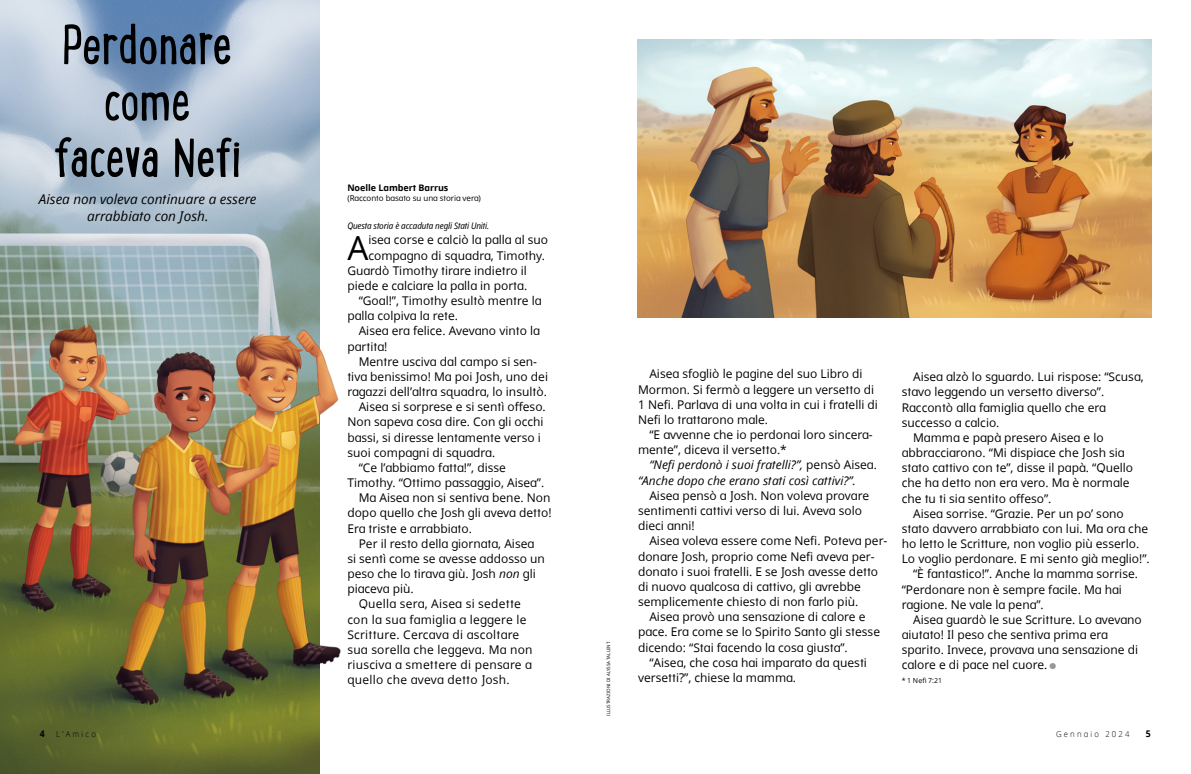
<style>
.page{position:relative;width:1191px;height:774px;background:#fff}
.page>*{position:absolute;margin:0;border:0;box-sizing:border-box;transform-origin:0 0}
.h1_lunchbox{font:60.4px/56.4px "Lunch Box";letter-spacing:-.03em;color:#000;text-align:center}
.p1_first{font:33.2px "Dots Solidlds Lat";color:#000}
.t1{font:italic 13.5px/17.3px "Dots Solidlds Lat";color:#000;text-align:center}
.p1{font:12px/15.2px "Dots Solidlds Lat";color:#000}
.p1-2{font:12px/15.2px "Dots Solidlds Lat";letter-spacing:.02em;color:#000}
.p1_first-2{font:12px "Dots Solidlds Lat";color:#000}
.p1-3{font:italic 12px/15.2px "Dots Solidlds Lat";color:#000}
.t2{font:700 9.2px "Dots Solidlds Lat";color:#000;scale:.95 1}
.p1_bio{font:italic 9px "Dots Solid Condlds Lat";letter-spacing:-.01em;color:#000}
.p1_author-name{font:700 9px "Dots Solidlds Lat";letter-spacing:-.005em;color:#000}
.t3{font:300 8.2px "Dots Solidlds Lat";letter-spacing:.28em;color:#000;scale:.95 1}
.p1_author-role{font:8px "Dots Solidlds Lat";letter-spacing:-.005em;color:#000}
.t4{font:7px "Dots Solidlds Lat";color:#000}
.t5{font:4.5px "Dots Solidlds Lat";color:#000}
.s1{font-style:italic}
.s2{font-style:normal}
.s3{font-family:"Ding P Ilds Dpi";font-size:8.5px;color:#969798}
</style>
<div class="page">
<img style="left:637px;top:40px;width:514px;height:277px">
<img style="left:0;top:0;width:320px;height:774px">
<img style="left:287px;top:305px;width:52px;height:128px">
<img style="left:283px;top:609px;width:37px;height:92px">
<img style="left:286px;top:622px;width:55px;height:55px">
<p class="h1_lunchbox" style="left:53px;top:14px;width:191px">Perdonare come faceva Nefi</p>
<p class="t1" style="left:39px;top:190px;width:219px">Aisea non voleva continuare a essere arrabbiato con Josh.</p>
<p class="p1_author-name" style="left:347px;top:181px;width:103px">Noelle Lambert Barrus</p>
<p class="p1_author-role" style="left:347px;top:192px;width:135px">(Racconto basato su una storia vera)</p>
<p class="p1_bio" style="left:347px;top:219px;width:143px">Questa storia è accaduta negli Stati Uniti.</p>
<p class="p1_first" style="left:347px;top:223px;width:23px">A</p>
<p class="p1_first-2" style="left:368px;top:231px;width:181px">isea corse e calciò la palla al suo</p>
<p class="p1_first-2" style="left:368px;top:246px;width:178px">compagno di squadra, Timothy.</p>
<p class="p1_first-2" style="left:347px;top:261px;width:181px">Guardò Timothy tirare indietro il</p>
<p class="p1_first-2" style="left:347px;top:277px;width:181px">piede e calciare la palla in porta.</p>
<p class="p1" style="left:347px;top:293px;width:196px;text-indent:11px">“Goal!”, Timothy esultò mentre la palla colpiva la rete.</p>
<p class="p1" style="left:347px;top:323px;width:194px;text-indent:11px">Aisea era felice. Avevano vinto la partita!</p>
<p class="p1" style="left:347px;top:354px;width:202px;text-align:center">Mentre usciva dal campo si sen&shy;tiva benissimo! Ma poi Josh, uno dei ragazzi dell’altra squadra, lo insultò.</p>
<p class="p1" style="left:347px;top:399px;width:200px;text-indent:11px">Aisea si sorprese e si sentì offeso.<br>Non sapeva cosa dire. Con gli occhi bassi, si diresse lentamente verso i suoi compagni di squadra.</p>
<p class="p1" style="left:347px;top:460px;width:198px;text-indent:11px">“Ce l’abbiamo fatta!”, disse<br>Timothy. “Ottimo passaggio, Aisea”.</p>
<p class="p1" style="left:347px;top:490px;width:206px;text-align:justify;text-indent:11px">Ma Aisea non si sentiva bene. Non dopo quello che Josh gli aveva detto!<br>Era triste e arrabbiato.</p>
<p class="p1" style="left:347px;top:536px;width:199px;text-indent:11px">Per il resto della giornata, Aisea si sentì come se avesse addosso un peso che lo tirava giù. Josh <span class="s1">non</span> gli piaceva più.</p>
<p class="p1-2" style="left:347px;top:596px;width:187px;text-indent:11px">Quella sera, Aisea si sedette con la sua famiglia a leggere le<br>Scritture. Cercava di ascoltare sua sorella che leggeva. Ma non riusciva a smettere di pensare a quello che aveva detto Josh.</p>
<p class="t5" style="left:605px;top:716px;width:76px;rotate:-90deg">ILLUSTRAZIONI DI ALYSSA TALLENT</p>
<p class="p1" style="left:638px;top:367px;width:241px;text-indent:11px">Aisea sfogliò le pagine del suo Libro di Mormon. Si fermò a leggere un versetto di 1 Nefi. Parlava di una volta in cui i fratelli di Nefi lo trattarono male.</p>
<p class="p1" style="left:638px;top:427px;width:236px;text-indent:11px">“E avvenne che io perdonai loro sincera&shy;mente”, diceva il versetto.*</p>
<p class="p1-3" style="left:638px;top:458px;width:240px;text-indent:11px">“Nefi perdonò i suoi fratelli?”, <span class="s2">pensò Aisea. </span>“Anche dopo che erano stati così cattivi?”.</p>
<p class="p1" style="left:638px;top:488px;width:233px;text-indent:11px">Aisea pensò a Josh. Non voleva provare sentimenti cattivi verso di lui. Aveva solo dieci anni!</p>
<p class="p1" style="left:638px;top:533px;width:251px;text-indent:11px">Aisea voleva essere come Nefi. Poteva per&shy;donare Josh, proprio come Nefi aveva per&shy;donato i suoi fratelli. E se Josh avesse detto di nuovo qualcosa di cattivo, gli avrebbe semplicemente chiesto di non farlo più.</p>
<p class="p1" style="left:638px;top:609px;width:243px;text-indent:11px">Aisea provò una sensazione di calore e pace. Era come se lo Spirito Santo gli stesse dicendo: “Stai facendo la cosa giusta”.</p>
<p class="p1" style="left:638px;top:655px;width:230px;text-indent:11px">“Aisea, che cosa hai imparato da questi versetti?”, chiese la mamma.</p>
<p class="p1" style="left:901px;top:369px;width:243px;text-indent:11px">Aisea alzò lo sguardo. Lui rispose: “Scusa, stavo leggendo un versetto diverso”.<br>Raccontò alla famiglia quello che era successo a calcio.</p>
<p class="p1" style="left:901px;top:430px;width:233px;text-indent:11px">Mamma e papà presero Aisea e lo abbracciarono. “Mi dispiace che Josh sia stato cattivo con te”, disse il papà. “Quello che ha detto non era vero. Ma è normale che tu ti sia sentito offeso”.</p>
<p class="p1" style="left:901px;top:506px;width:249px;text-indent:11px">Aisea sorrise. “Grazie. Per un po’ sono stato davvero arrabbiato con lui. Ma ora che ho letto le Scritture, non voglio più esserlo.<br>Lo voglio perdonare. E mi sento già meglio!”.</p>
<p class="p1" style="left:901px;top:566px;width:238px;text-indent:11px">“È fantastico!”. Anche la mamma sorrise. “Perdonare non è sempre facile. Ma hai ragione. Ne vale la pena”.</p>
<p class="p1" style="left:901px;top:612px;width:242px;text-indent:11px">Aisea guardò le sue Scritture. Lo avevano aiutato! Il peso che sentiva prima era sparito. Invece, provava una sensazione di calore e di pace nel cuore. <span class="s3">●</span></p>
<p class="t4" style="left:901px;top:675px;width:42px">* 1 Nefi 7:21</p>
<p class="t2" style="left:40px;top:727px;width:7px">4</p>
<p class="t3" style="left:56px;top:728px;width:43px">L’Amico</p>
<p class="t3" style="left:1056px;top:728px;width:79px">Gennaio 2024</p>
<p class="t2" style="left:1146px;top:727px;width:7px">5</p>
</div>
